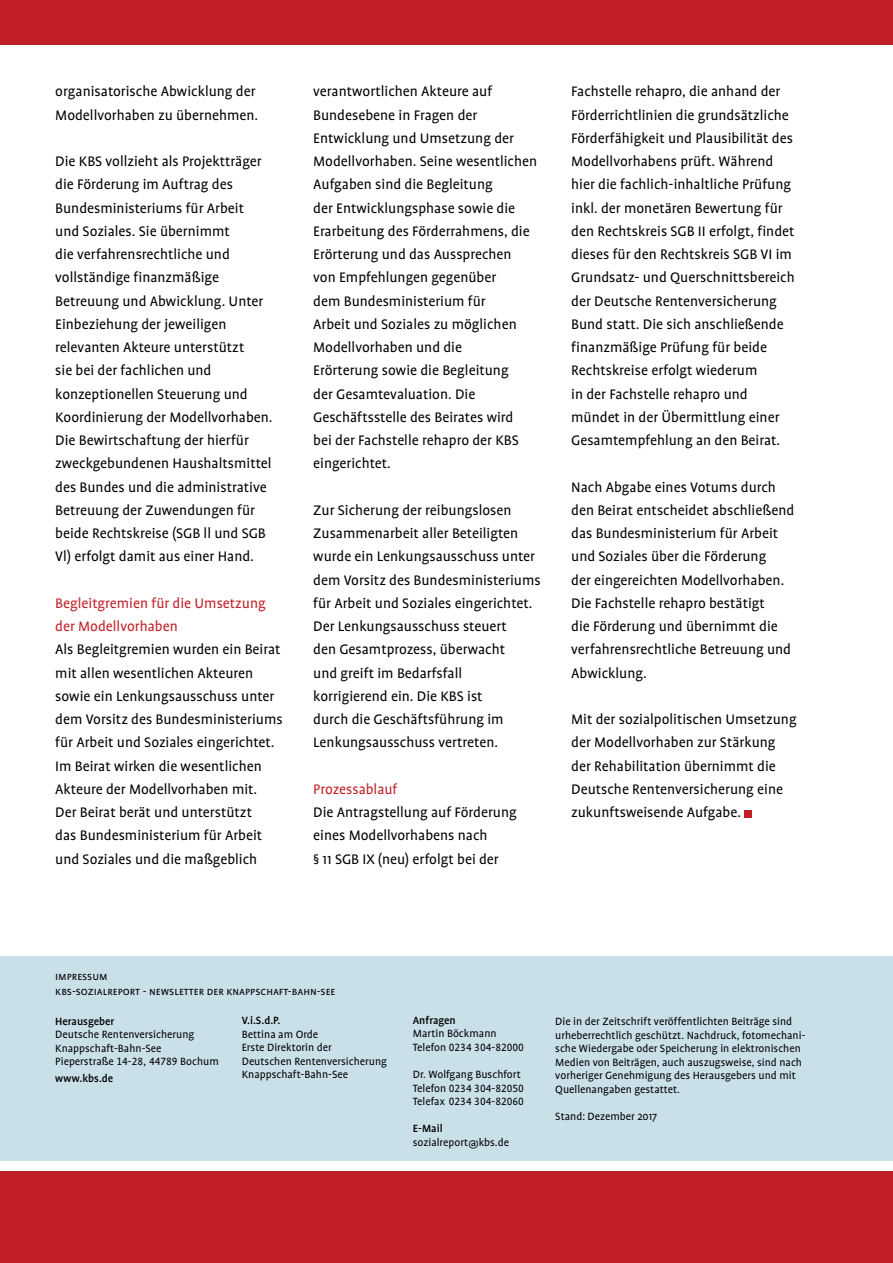
<style>
.page{position:relative;width:893px;height:1263px;background:#fff}
.page>*{position:absolute;margin:0;border:0;box-sizing:border-box;transform-origin:0 0}
.t1{font:15.75px/23.2px "Profile";color:#000}
.t2{font:15.75px/23.2px "Profile";color:#c11f26}
.t3{font:12px/13.5px "Profile";color:#000}
.t4{font:12px/13.5px "Profile NO";color:#000}
.t5{font:12px/15px "Profile SC";color:#000}
.t6{font:500 12px "Profile";color:#000}
.s1{font-family:"Profile NO"}
.s2{font-family:"Profile"}
</style>
<div class="page">
<div style="left:0;top:957px;width:893px;height:204px;background:#cae0e9"></div>
<div style="left:0;top:1171px;width:893px;height:92px;background:#c11f26"></div>
<div style="left:0;top:0;width:893px;height:45px;background:#c11f26"></div>
<div style="left:744px;top:810px;width:8px;height:7px;background:#c11f26"></div>
<p class="t1" style="left:55px;top:80px;width:204px">organisatorische Abwicklung der<br>Modellvorhaben zu übernehmen.</p>
<p class="t1" style="left:55px;top:150px;width:219px">Die KBS vollzieht als Projektträger die Förderung im Auftrag des<br>Bundesministeriums für Arbeit<br>und Soziales. Sie übernimmt<br>die verfahrensrechtliche und vollständige finanzmäßige<br>Betreuung und Abwicklung. Unter<br>Einbeziehung der jeweiligen relevanten Akteure unterstützt<br>sie bei der fachlichen und konzeptionellen Steuerung und<br>Koordinierung der Modellvorhaben.<br>Die Bewirtschaftung der hierfür zweckgebundenen Haushaltsmittel des Bundes und die administrative<br>Betreuung der Zuwendungen für beide Rechtskreise (SGB ll und SGB<br>Vl) erfolgt damit aus einer Hand.</p>
<p class="t2" style="left:55px;top:592px;width:212px">Begleitgremien für die Umsetzung der Modellvorhaben</p>
<p class="t1" style="left:55px;top:638px;width:229px">Als Begleitgremien wurden ein Beirat mit allen wesentlichen Akteuren sowie ein Lenkungsausschuss unter dem Vorsitz des Bundesministeriums für Arbeit und Soziales eingerichtet.<br>Im Beirat wirken die wesentlichen Akteure der Modellvorhaben mit.<br>Der Beirat berät und unterstützt<br>das Bundesministerium für Arbeit und Soziales und die maßgeblich</p>
<p class="t1" style="left:313px;top:80px;width:225px">verantwortlichen Akteure auf<br>Bundesebene in Fragen der<br>Entwicklung und Umsetzung der<br>Modellvorhaben. Seine wesentlichen<br>Aufgaben sind die Begleitung<br>der Entwicklungsphase sowie die<br>Erarbeitung des Förderrahmens, die<br>Erörterung und das Aussprechen von Empfehlungen gegenüber<br>dem Bundesministerium für<br>Arbeit und Soziales zu möglichen<br>Modellvorhaben und die<br>Erörterung sowie die Begleitung<br>der Gesamtevaluation. Die<br>Geschäftsstelle des Beirates wird<br>bei der Fachstelle rehapro der KBS eingerichtet.</p>
<p class="t1" style="left:313px;top:498px;width:229px">Zur Sicherung der reibungslosen<br>Zusammenarbeit aller Beteiligten wurde ein Lenkungsausschuss unter dem Vorsitz des Bundesministeriums für Arbeit und Soziales eingerichtet.<br>Der Lenkungsausschuss steuert<br>den Gesamtprozess, überwacht<br>und greift im Bedarfsfall<br>korrigierend ein. Die KBS ist<br>durch die Geschäftsführung im<br>Lenkungsausschuss vertreten.</p>
<p class="t2" style="left:313px;top:777px;width:86px">Prozessablauf</p>
<p class="t1" style="left:313px;top:801px;width:205px">Die Antragstellung auf Förderung eines Modellvorhabens nach<br>§ 11 SGB IX (neu) erfolgt bei der</p>
<p class="t1" style="left:571px;top:80px;width:225px">Fachstelle rehapro, die anhand der Förderrichtlinien die grundsätzliche Förderfähigkeit und Plausibilität des Modellvorhabens prüft. Während hier die fachlich-inhaltliche Prüfung inkl. der monetären Bewertung für den Rechtskreis SGB II erfolgt, findet dieses für den Rechtskreis SGB VI im Grundsatz- und Querschnittsbereich der Deutsche Rentenversicherung Bund statt. Die sich anschließende finanzmäßige Prüfung für beide Rechtskreise erfolgt wiederum<br>in der Fachstelle rehapro und mündet in der Übermittlung einer Gesamtempfehlung an den Beirat.</p>
<p class="t1" style="left:571px;top:475px;width:225px">Nach Abgabe eines Votums durch den Beirat entscheidet abschließend das Bundesministerium für Arbeit und Soziales über die Förderung<br>der eingereichten Modellvorhaben.<br>Die Fachstelle rehapro bestätigt<br>die Förderung und übernimmt die verfahrensrechtliche Betreuung und<br>Abwicklung.</p>
<p class="t1" style="left:571px;top:708px;width:227px">Mit der sozialpolitischen Umsetzung der Modellvorhaben zur Stärkung der Rehabilitation übernimmt die Deutsche Rentenversicherung eine zukunftsweisende Aufgabe.</p>
<p class="t5" style="left:55px;top:969px;width:282px">impressum<br>kbs-sozialreport - newsletter der knappschaft-bahn-see</p>
<p class="t6" style="left:55px;top:1015px;width:61px">Herausgeber</p>
<p class="t3" style="left:55px;top:1028px;width:165px">Deutsche Rentenversicherung<br>Knappschaft-Bahn-See<br>Pieperstraße <span class="s1">14-28, 44789</span> Bochum</p>
<p class="t6" style="left:55px;top:1072px;width:60px">www.kbs.de</p>
<p class="t6" style="left:242px;top:1014px;width:40px">V.i.S.d.P.</p>
<p class="t3" style="left:242px;top:1027px;width:147px">Bettina am Orde<br>Erste Direktorin der<br>Deutschen Rentenversicherung<br>Knappschaft-Bahn-See</p>
<p class="t6" style="left:413px;top:1014px;width:44px">Anfragen</p>
<p class="t3" style="left:413px;top:1027px;width:85px">Martin Böckmann</p>
<p class="t4" style="left:413px;top:1041px;width:113px"><span class="s2">Telefon</span> 0234 304-82000</p>
<p class="t3" style="left:413px;top:1068px;width:110px">Dr. Wolfgang Buschfort</p>
<p class="t4" style="left:413px;top:1081px;width:113px"><span class="s2">Telefon</span> 0234 304-82050<br><span class="s2">Telefax</span> 0234 304-82060</p>
<p class="t6" style="left:413px;top:1122px;width:31px">E-Mail</p>
<p class="t3" style="left:413px;top:1135px;width:98px">sozialreport@kbs.de</p>
<p class="t3" style="left:555px;top:1015px;width:252px">Die in der Zeitschrift veröffentlichten Beiträge sind urheberrechtlich geschützt. Nachdruck, fotomechani&shy;sche Wiedergabe oder Speicherung in elektronischen Medien von Beiträgen, auch auszugsweise, sind nach vorheriger Genehmigung des Herausgebers und mit Quellenangaben gestattet.</p>
<p class="t3" style="left:555px;top:1109px;width:103px">Stand: Dezember 2017</p>
</div>
